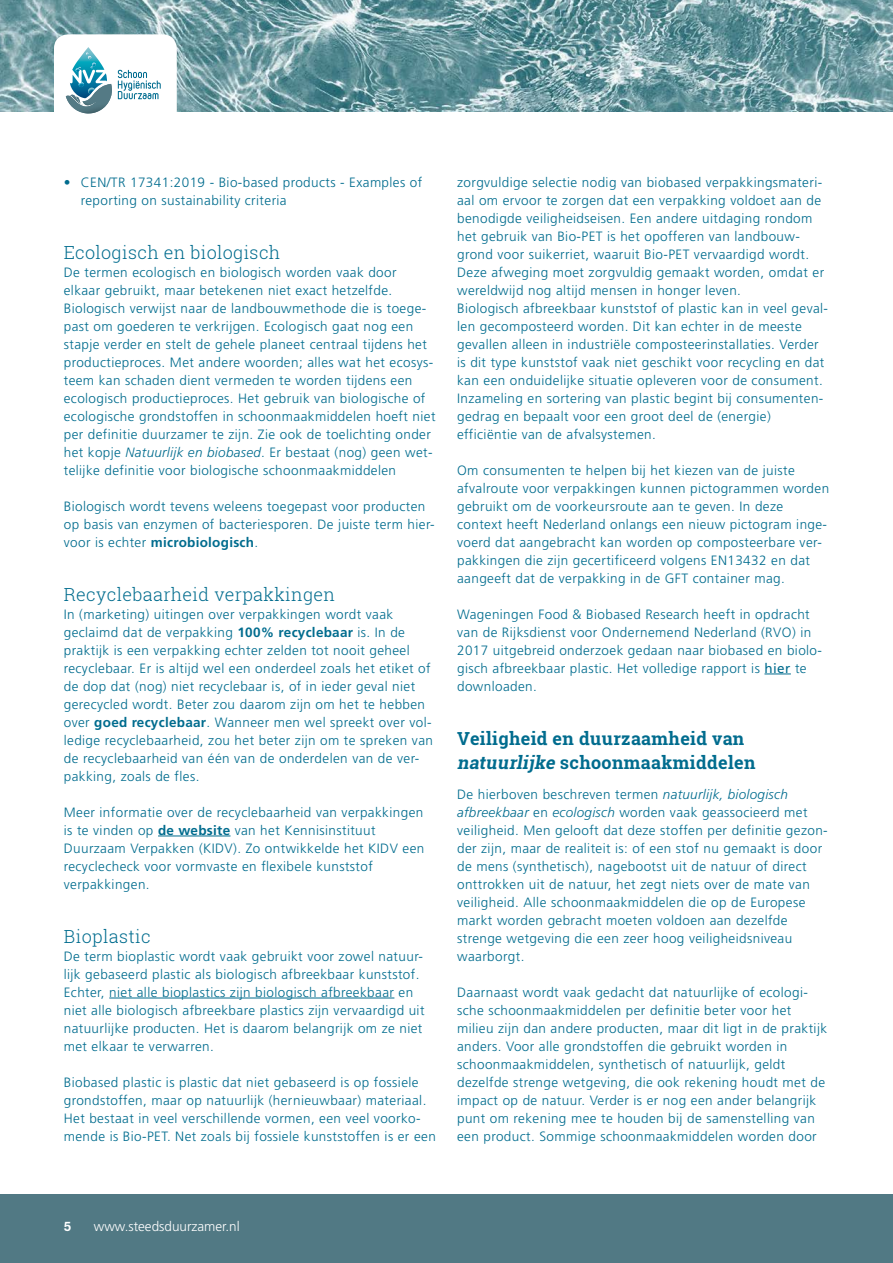
<style>
.page{position:relative;width:893px;height:1263px;background:#fff}
.page>*{position:absolute;margin:0;border:0;box-sizing:border-box;transform-origin:0 0}
.t1{font:300 18px "Roboto Slab";letter-spacing:.02em;color:#006c8e}
.t2{font:700 18px/24px "Roboto Slab";letter-spacing:.02em;color:#006c8e}
.t3{font:300 13.5px/18px "Frutiger LT Std";letter-spacing:.03em;color:#006c8e}
.t4{font:300 13.5px "Frutiger LT Std";color:#fff}
.t5{font:500 13.5px "Akzidenz Grotesk BE";color:#fff}
.s1{font-style:italic}
.s2{font-weight:700}
.s3{font-weight:400}
</style>
<div class="page">
<img style="left:0;top:0;width:893px;height:111px">
<div style="left:0;top:1195px;width:893px;height:68px;background:#517984"></div>
<div style="left:54px;top:34px;width:123px;height:105px;background:#fff;border-radius:14px"></div>
<svg style="left:118px;top:70px;width:43px;height:29px"></svg>
<img style="left:83px;top:47px;width:10px;height:6px">
<svg style="left:66px;top:53px;width:46px;height:61px"></svg>
<hr style="left:158px;top:836px;width:73px;height:1px;background:#006c8e">
<hr style="left:109px;top:998px;width:285px;height:1px;background:#006c8e">
<svg style="left:764px;top:674px;width:27px;height:1px"></svg>
<p class="t3" style="left:81px;top:173px;width:343px;text-indent:-17px">• CEN/TR 17341:2019 - Bio-based products - Examples of reporting on sustainability criteria</p>
<h1 class="t1" style="left:64px;top:240px;width:218px">Ecologisch en biologisch</h1>
<p class="t3" style="left:64px;top:263px;width:373px">De termen ecologisch en biologisch worden vaak door elkaar gebruikt, maar betekenen niet exact hetzelfde.<br>Biologisch verwijst naar de landbouwmethode die is toege&shy;past om goederen te verkrijgen. Ecologisch gaat nog een stapje verder en stelt de gehele planeet centraal tijdens het productieproces. Met andere woorden; alles wat het ecosys&shy;teem kan schaden dient vermeden te worden tijdens een ecologisch productieproces. Het gebruik van biologische of ecologische grondstoffen in schoonmaakmiddelen hoeft niet per definitie duurzamer te zijn. Zie ook de toelichting onder het kopje <span class="s1">Natuurlijk en biobased</span>. Er bestaat (nog) geen wet&shy;telijke definitie voor biologische schoonmaakmiddelen</p>
<p class="t3" style="left:64px;top:497px;width:372px">Biologisch wordt tevens weleens toegepast voor producten op basis van enzymen of bacteriesporen. De juiste term hier&shy;voor is echter <span class="s2">microbiologisch</span>.</p>
<h1 class="t1" style="left:64px;top:582px;width:273px">Recyclebaarheid verpakkingen</h1>
<p class="t3" style="left:64px;top:605px;width:371px">In (marketing) uitingen over verpakkingen wordt vaak geclaimd dat de verpakking <span class="s2">100% recyclebaar</span> is. In de praktijk is een verpakking echter zelden tot nooit geheel recyclebaar. Er is altijd wel een onderdeel zoals het etiket of de dop dat (nog) niet recyclebaar is, of in ieder geval niet gerecycled wordt. Beter zou daarom zijn om het te hebben over <span class="s2">goed recyclebaar</span>. Wanneer men wel spreekt over vol&shy;ledige recyclebaarheid, zou het beter zijn om te spreken van de recyclebaarheid van één van de onderdelen van de ver&shy;pakking, zoals de fles.</p>
<p class="t3" style="left:64px;top:803px;width:362px">Meer informatie over de recyclebaarheid van verpakkingen is te vinden op <span class="s2">de website</span> van het Kennisinstituut Duurzaam Verpakken (KIDV). Zo ontwikkelde het KIDV een recyclecheck voor vormvaste en flexibele kunststof verpakkingen.</p>
<h1 class="t1" style="left:64px;top:924px;width:88px">Bioplastic</h1>
<p class="t3" style="left:64px;top:947px;width:362px">De term bioplastic wordt vaak gebruikt voor zowel natuur&shy;lijk gebaseerd plastic als biologisch afbreekbaar kunststof.<br>Echter, niet alle bioplastics zijn biologisch afbreekbaar en niet alle biologisch afbreekbare plastics zijn vervaardigd uit natuurlijke producten. Het is daarom belangrijk om ze niet met elkaar te verwarren.</p>
<p class="t3" style="left:64px;top:1073px;width:374px">Biobased plastic is plastic dat niet gebaseerd is op fossiele grondstoffen, maar op natuurlijk (hernieuwbaar) materiaal.<br>Het bestaat in veel verschillende vormen, een veel voorko&shy;mende is Bio-PET. Net zoals bij fossiele kunststoffen is er een</p>
<p class="t3" style="left:457px;top:173px;width:372px">zorgvuldige selectie nodig van biobased verpakkingsmateri&shy;aal om ervoor te zorgen dat een verpakking voldoet aan de benodigde veiligheidseisen. Een andere uitdaging rondom het gebruik van Bio-PET is het opofferen van landbouw&shy;grond voor suikerriet, waaruit Bio-PET vervaardigd wordt.<br>Deze afweging moet zorgvuldig gemaakt worden, omdat er wereldwijd nog altijd mensen in honger leven.<br>Biologisch afbreekbaar kunststof of plastic kan in veel geval&shy;len gecomposteerd worden. Dit kan echter in de meeste gevallen alleen in industriële composteerinstallaties. Verder is dit type kunststof vaak niet geschikt voor recycling en dat kan een onduidelijke situatie opleveren voor de consument.<br>Inzameling en sortering van plastic begint bij consumenten&shy;gedrag en bepaalt voor een groot deel de (energie) efficiëntie van de afvalsystemen.</p>
<p class="t3" style="left:457px;top:461px;width:374px">Om consumenten te helpen bij het kiezen van de juiste afvalroute voor verpakkingen kunnen pictogrammen worden gebruikt om de voorkeursroute aan te geven. In deze context heeft Nederland onlangs een nieuw pictogram inge&shy;voerd dat aangebracht kan worden op composteerbare ver&shy;pakkingen die zijn gecertificeerd volgens EN13432 en dat aangeeft dat de verpakking in de GFT container mag.</p>
<p class="t3" style="left:457px;top:605px;width:366px">Wageningen Food &amp; Biobased Research heeft in opdracht van de Rijksdienst voor Ondernemend Nederland (RVO) in 2017 uitgebreid onderzoek gedaan naar biobased en biolo&shy;gisch afbreekbaar plastic. Het volledige rapport is <span class="s3">hier</span> te downloaden.</p>
<h1 class="t2" style="left:457px;top:726px;width:300px">Veiligheid en duurzaamheid van <span class="s1">natuurlijke</span> schoonmaakmiddelen</h1>
<p class="t3" style="left:457px;top:785px;width:372px">De hierboven beschreven termen <span class="s1">natuurlijk, biologisch afbreekbaar</span> en <span class="s1">ecologisch</span> worden vaak geassocieerd met veiligheid. Men gelooft dat deze stoffen per definitie gezon&shy;der zijn, maar de realiteit is: of een stof nu gemaakt is door de mens (synthetisch), nagebootst uit de natuur of direct onttrokken uit de natuur, het zegt niets over de mate van veiligheid. Alle schoonmaakmiddelen die op de Europese markt worden gebracht moeten voldoen aan dezelfde strenge wetgeving die een zeer hoog veiligheidsniveau waarborgt.</p>
<p class="t3" style="left:457px;top:983px;width:372px">Daarnaast wordt vaak gedacht dat natuurlijke of ecologi&shy;sche schoonmaakmiddelen per definitie beter voor het milieu zijn dan andere producten, maar dit ligt in de praktijk anders. Voor alle grondstoffen die gebruikt worden in schoonmaakmiddelen, synthetisch of natuurlijk, geldt dezelfde strenge wetgeving, die ook rekening houdt met de impact op de natuur. Verder is er nog een ander belangrijk punt om rekening mee te houden bij de samenstelling van een product. Sommige schoonmaakmiddelen worden door</p>
<p class="t5" style="left:64px;top:1218px;width:9px">5</p>
<p class="t4" style="left:94px;top:1218px;width:147px">www.steedsduurzamer.nl</p>
</div>
